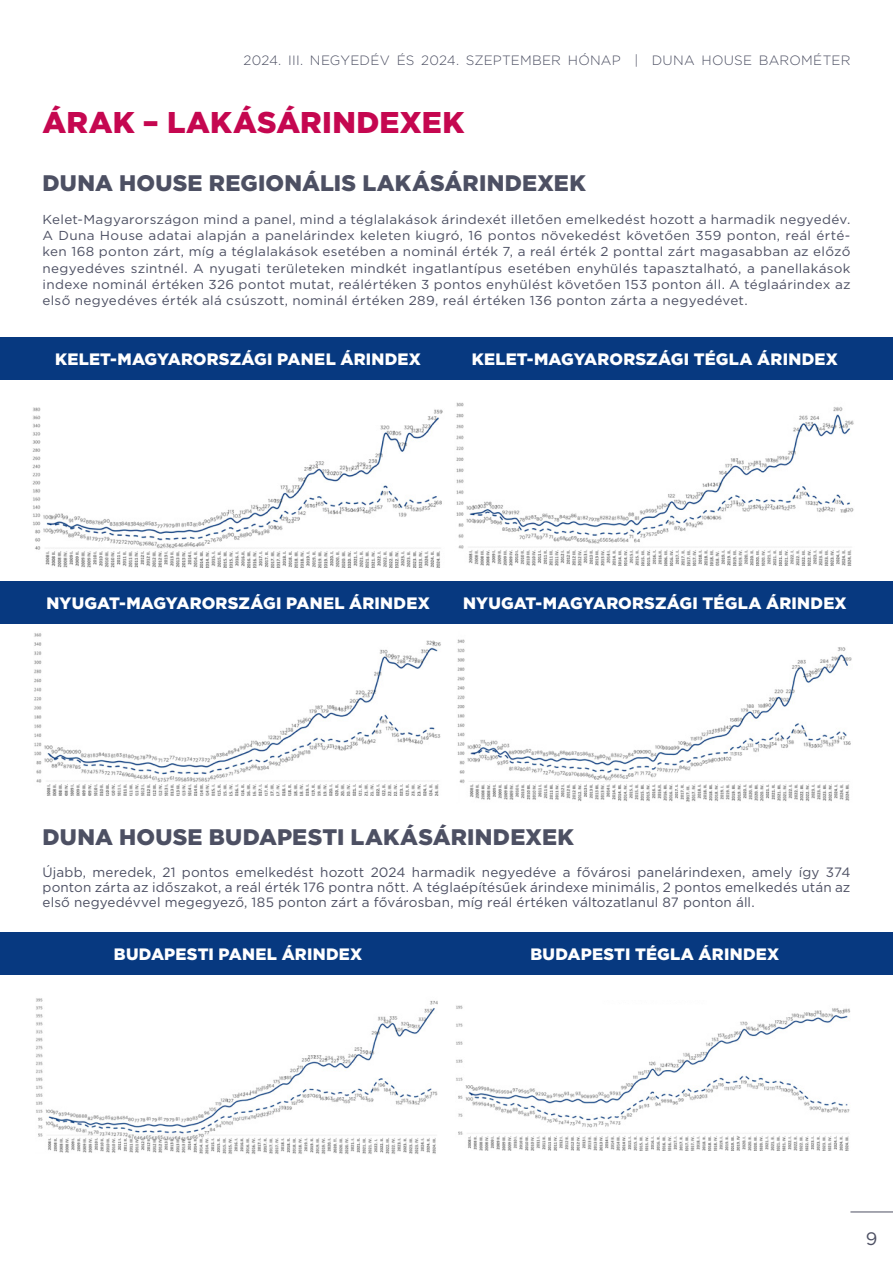
<style>
.page{position:relative;width:893px;height:1263px;background:#fff}
.page>*{position:absolute;margin:0;border:0;box-sizing:border-box;transform-origin:0 0}
.t1{font:900 30px "Gotham";letter-spacing:.01em;color:#c50750}
.t2{font:900 22.5px "Gotham";letter-spacing:.01em;color:#4d5063}
.t3{font:18px "Gotham";color:#4d5063}
.t4{font:900 16.5px "Gotham";letter-spacing:.01em;color:#fff}
.t5{font:13.5px/15px "Gotham";letter-spacing:.01em;color:#4d5063;text-align:justify}
.t6{font:300 13.5px "Gotham";letter-spacing:.015em;color:#4d5063}
.t7{font:12.9px/16.2px "Gotham";letter-spacing:.025em;color:#4d5063;text-align:justify;scale:1.04 1}
</style>
<div class="page">
<hr style="left:850px;top:1211px;width:43px;height:1px;background:#4d5063">
<img style="left:36px;top:998px;width:402px;height:156px">
<img style="left:456px;top:1005px;width:395px;height:146px">
<img style="left:34px;top:633px;width:407px;height:163px">
<img style="left:457px;top:639px;width:395px;height:163px">
<img style="left:456px;top:402px;width:398px;height:163px">
<img style="left:32px;top:407px;width:411px;height:160px">
<div style="left:0;top:337px;width:893px;height:43px;background:#073980"></div>
<div style="left:132px;top:388px;width:212px;height:26px;background:#fff"></div>
<div style="left:544px;top:388px;width:213px;height:26px;background:#fff"></div>
<div style="left:132px;top:626px;width:212px;height:26px;background:#fff"></div>
<div style="left:132px;top:976px;width:212px;height:25px;background:#fff"></div>
<div style="left:544px;top:628px;width:213px;height:25px;background:#fff"></div>
<div style="left:0;top:932px;width:893px;height:42px;background:#073980"></div>
<div style="left:0;top:581px;width:893px;height:42px;background:#073980"></div>
<p class="t6" style="left:244px;top:52px;width:608px">2024. III. NEGYEDÉV ÉS 2024. SZEPTEMBER HÓNAP | DUNA HOUSE BAROMÉTER</p>
<p class="t1" style="left:43px;top:102px;width:423px">ÁRAK – LAKÁSÁRINDEXEK</p>
<p class="t2" style="left:43px;top:167px;width:545px">DUNA HOUSE REGIONÁLIS LAKÁSÁRINDEXEK</p>
<p class="t7" style="left:43px;top:211px;width:778px">Kelet-Magyarországon mind a panel, mind a téglalakások árindexét illetően emelkedést hozott a harmadik negyedév.<br>A Duna House adatai alapján a panelárindex keleten kiugró, 16 pontos növekedést követően 359 ponton, reál érté&shy;ken 168 ponton zárt, míg a téglalakások esetében a nominál érték 7, a reál érték 2 ponttal zárt magasabban az előző negyedéves szintnél. A nyugati területeken mindkét ingatlantípus esetében enyhülés tapasztalható, a panellakások indexe nominál értéken 326 pontot mutat, reálértéken 3 pontos enyhülést követően 153 ponton áll. A téglaárindex az első negyedéves érték alá csúszott, nominál értéken 289, reál értéken 136 ponton zárta a negyedévet.</p>
<p class="t4" style="left:55px;top:348px;width:367px">KELET-MAGYARORSZÁGI PANEL ÁRINDEX</p>
<p class="t4" style="left:472px;top:348px;width:368px">KELET-MAGYARORSZÁGI TÉGLA ÁRINDEX</p>
<p class="t4" style="left:46px;top:591px;width:385px">NYUGAT-MAGYARORSZÁGI PANEL ÁRINDEX</p>
<p class="t4" style="left:463px;top:591px;width:385px">NYUGAT-MAGYARORSZÁGI TÉGLA ÁRINDEX</p>
<p class="t2" style="left:43px;top:822px;width:533px">DUNA HOUSE BUDAPESTI LAKÁSÁRINDEXEK</p>
<p class="t5" style="left:43px;top:865px;width:809px">Újabb, meredek, 21 pontos emelkedést hozott 2024 harmadik negyedéve a fővárosi panelárindexen, amely így 374 ponton zárta az időszakot, a reál érték 176 pontra nőtt. A téglaépítésűek árindexe minimális, 2 pontos emelkedés után az első negyedévvel megegyező, 185 ponton zárt a fővárosban, míg reál értéken változatlanul 87 ponton áll.</p>
<p class="t4" style="left:114px;top:943px;width:250px">BUDAPESTI PANEL ÁRINDEX</p>
<p class="t4" style="left:530px;top:943px;width:250px">BUDAPESTI TÉGLA ÁRINDEX</p>
<h3 class="t3" style="left:866px;top:1227px;width:13px">9</h3>
</div>
